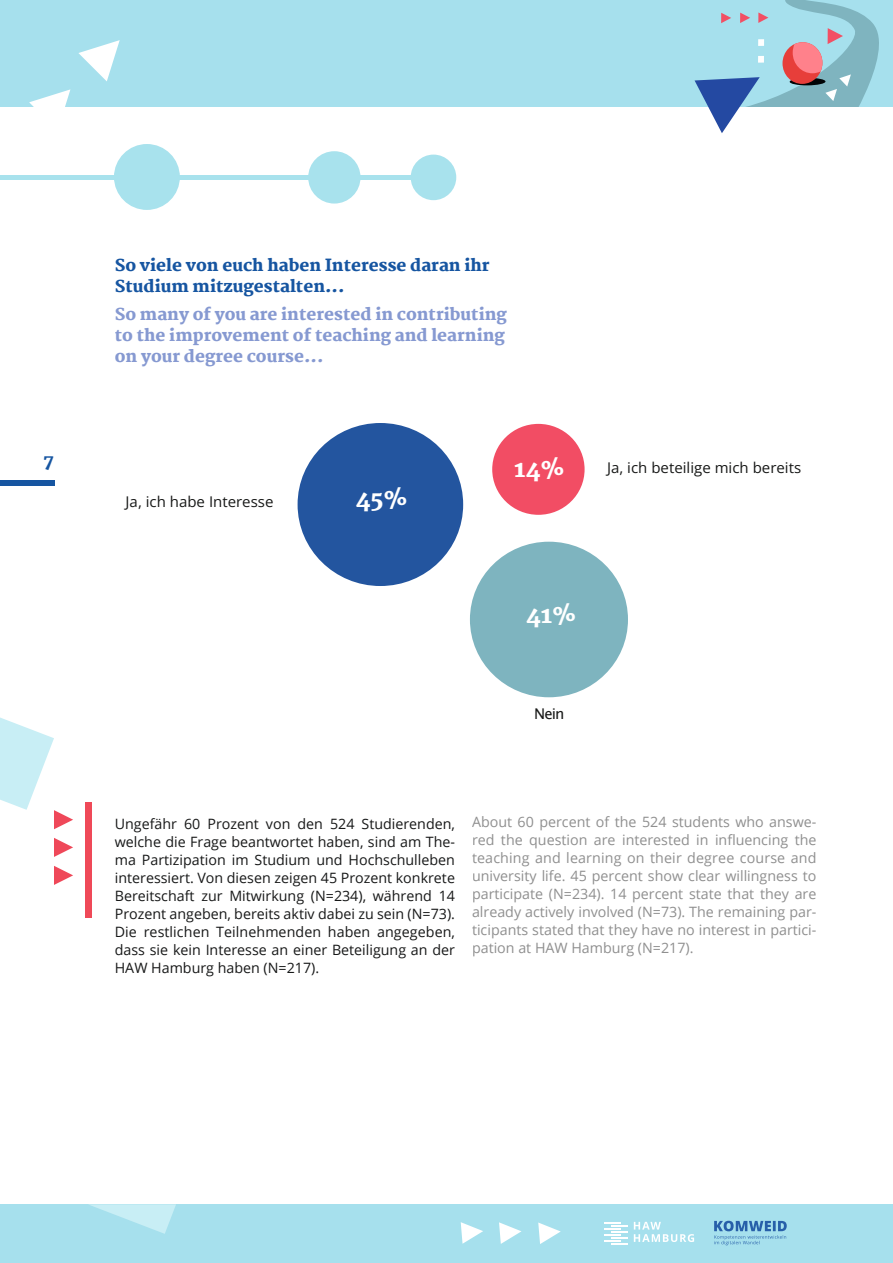
<style>
.page{position:relative;width:893px;height:1263px;background:#fff}
.page>*{position:absolute;margin:0;border:0;box-sizing:border-box;transform-origin:0 0}
.t1{font:800 22.95px "Martel";color:#fff}
.t2{font:800 18px "Martel";color:#1655a1}
.t3{font:800 16.5px/21px "Martel";color:#8699d1}
.t4{font:800 16.5px/21px "Martel";color:#1655a1}
.t5{font:14.85px "Open Sans";color:#181918}
.t6{font:14.85px "Lucida Grande";color:#181918}
.t7{font:14.25px/18px "Open Sans";color:#171818;text-align:justify}
.t8{font:14.25px/18px "Open Sans";color:#8f8f8f;text-align:justify}
</style>
<div class="page">
<div style="left:0;top:0;width:893px;height:107px;background:#a6e0ed"></div>
<svg style="left:694px;top:0;width:185px;height:133px"></svg>
<div style="left:0;top:1204px;width:893px;height:59px;background:#a6e0ed"></div>
<svg style="left:89px;top:1204px;width:87px;height:30px"></svg>
<svg style="left:714px;top:1221px;width:73px;height:24px"></svg>
<svg style="left:604px;top:1222px;width:24px;height:23px"></svg>
<svg style="left:634px;top:1222px;width:60px;height:20px"></svg>
<svg style="left:461px;top:1222px;width:22px;height:22px"></svg>
<svg style="left:499px;top:1222px;width:22px;height:22px"></svg>
<svg style="left:538px;top:1222px;width:23px;height:22px"></svg>
<svg style="left:29px;top:89px;width:41px;height:18px"></svg>
<svg style="left:78px;top:40px;width:42px;height:41px"></svg>
<div style="left:0;top:480px;width:54px;height:6px;background:#1655a1"></div>
<svg style="left:298px;top:423px;width:165px;height:163px"></svg>
<svg style="left:470px;top:542px;width:158px;height:155px"></svg>
<svg style="left:492px;top:424px;width:93px;height:91px"></svg>
<div style="left:308px;top:151px;width:52px;height:53px;background:#a8e2ed;border-radius:50%"></div>
<div style="left:411px;top:155px;width:45px;height:45px;background:#a8e2ed;border-radius:50%"></div>
<div style="left:0;top:175px;width:416px;height:5px;background:#a8e2ed"></div>
<div style="left:114px;top:144px;width:66px;height:66px;background:#a8e2ed;border-radius:50%"></div>
<div style="left:85px;top:802px;width:6px;height:115px;background:#ef4958"></div>
<svg style="left:0;top:717px;width:73px;height:112px"></svg>
<svg style="left:54px;top:838px;width:19px;height:19px"></svg>
<svg style="left:54px;top:866px;width:19px;height:19px"></svg>
<p class="t2" style="left:43px;top:450px;width:12px">7</p>
<p class="t4" style="left:115px;top:254px;width:376px">So viele von euch haben Interesse daran ihr<br>Studium mitzugestalten...</p>
<p class="t3" style="left:115px;top:304px;width:393px">So many of you are interested in contributing to the improvement of teaching and learning on your degree course...</p>
<p class="t5" style="left:126px;top:491px;width:149px">Ja, ich habe Interesse</p>
<h1 class="t1" style="left:356px;top:485px;width:54px">45%</h1>
<h1 class="t1" style="left:514px;top:455px;width:52px">14%</h1>
<p class="t5" style="left:607px;top:458px;width:196px">Ja, ich beteilige mich bereits</p>
<h1 class="t1" style="left:526px;top:602px;width:52px">41%</h1>
<p class="t6" style="left:534px;top:705px;width:32px">Nein</p>
<p class="t7" style="left:115px;top:814px;width:342px">Ungefähr 60 Prozent von den 524 Studierenden, welche die Frage beantwortet haben, sind am The&shy;ma Partizipation im Studium und Hochschulleben interessiert. Von diesen zeigen 45 Prozent konkrete Bereitschaft zur Mitwirkung (N=234), während 14<br>Prozent angeben, bereits aktiv dabei zu sein (N=73).<br>Die restlichen Teilnehmenden haben angegeben, dass sie kein Interesse an einer Beteiligung an der HAW Hamburg haben (N=217).</p>
<p class="t8" style="left:472px;top:813px;width:346px">About 60 percent of the 524 students who answe&shy;red the question are interested in influencing the teaching and learning on their degree course and university life. 45 percent show clear willingness to participate (N=234). 14 percent state that they are already actively involved (N=73). The remaining par&shy;ticipants stated that they have no interest in partici&shy;pation at HAW Hamburg (N=217).</p>
</div>
